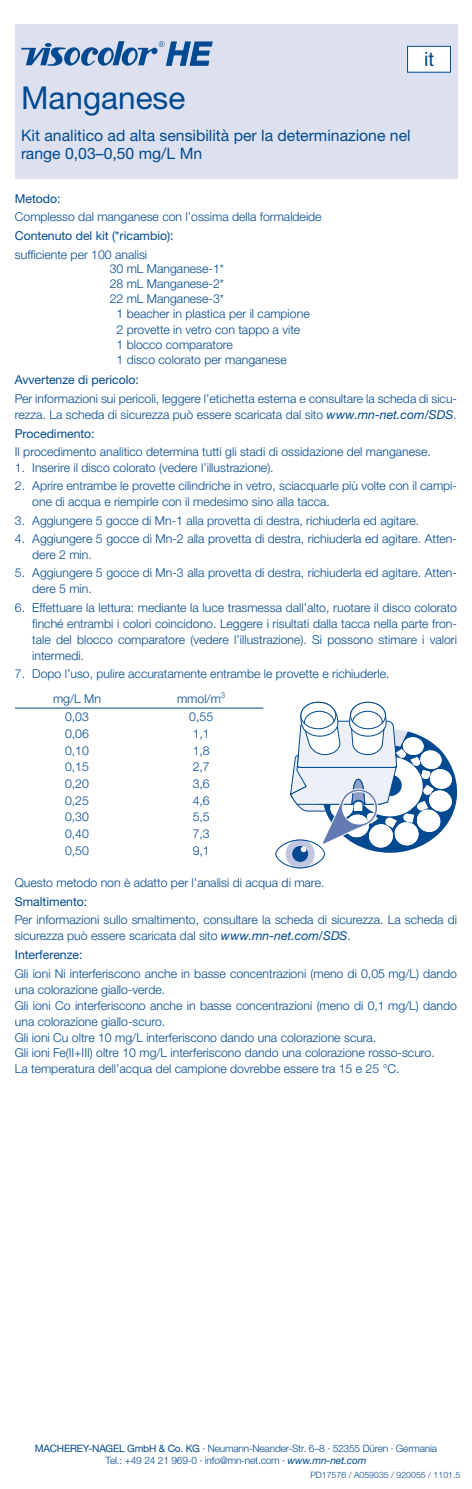
<style>
.page{position:relative;width:472px;height:1489px;background:#fff}
.page>*{position:absolute;margin:0;border:0;box-sizing:border-box;transform-origin:0 0}
.t1{font:31.5px "Helvetica Neue LTW1 G";color:#014990}
.t2{font:19.78px "Helvetica LT Pro";color:#014990}
.t3{font:15.75px/17.5px "Helvetica Neue LTW1 G";color:#014990}
.t4{font:300 12.25px/15.9px "Helvetica Neue LTW1 G";color:#014990}
.t5{font:12.25px "Helvetica Neue LTW1 G";color:#014990}
.t6{font:300 10.15px/12.2px "Helvetica Neue LTW1 G";letter-spacing:-.02em;color:#014990;text-align:center}
.t7{font:300 8.75px "Helvetica Neue LTW1 G";color:#014990}
.s1{font-weight:400;font-style:italic}
.s2{font-weight:400}
</style>
<div class="page">
<div style="left:15px;top:25px;width:441px;height:50px;background:#dde1ef"></div>
<div style="left:15px;top:67px;width:441px;height:51px;background:#dde1ef"></div>
<div style="left:15px;top:110px;width:441px;height:68px;background:#dde1ef"></div>
<svg style="left:21px;top:41px;width:191px;height:25px"></svg>
<hr style="left:15px;top:707px;width:124px;height:1px;background:#014990">
<hr style="left:139px;top:707px;width:124px;height:1px;background:#014990">
<svg style="left:275px;top:702px;width:181px;height:166px"></svg>
<div style="left:407px;top:46px;width:43px;height:26px;background:#fff"></div>
<div style="left:406px;top:46px;width:44px;height:27px;border:1px solid #014990"></div>
<h2 class="t2" style="left:423px;top:48px;width:11px">it</h2>
<h1 class="t1" style="left:21px;top:78px;width:165px">Manganese</h1>
<p class="t3" style="left:21px;top:127px;width:390px">Kit analitico ad alta sensibilità per la determinazione nel range 0,03–0,50 mg/L Mn</p>
<p class="t5" style="left:15px;top:191px;width:47px">Metodo:</p>
<p class="t4" style="left:15px;top:209px;width:308px">Complesso dal manganese con l’ossima della formaldeide</p>
<p class="t5" style="left:15px;top:228px;width:160px">Contenuto del kit (*ricambio):</p>
<p class="t4" style="left:110px;top:247px;width:116px;line-height:14px;text-indent:-95px">sufficiente per 100 analisi<br>30 mL Manganese-1*</p>
<p class="t4" style="left:110px;top:275px;width:116px">28 mL Manganese-2*</p>
<p class="t4" style="left:110px;top:290px;width:116px">22 mL Manganese-3*</p>
<p class="t4" style="left:116px;top:306px;width:194px">1 beacher in plastica per il campione</p>
<p class="t4" style="left:116px;top:321px;width:185px">2 provette in vetro con tappo a vite</p>
<p class="t4" style="left:116px;top:336px;width:118px">1 blocco comparatore</p>
<p class="t4" style="left:116px;top:351px;width:171px">1 disco colorato per manganese</p>
<p class="t5" style="left:15px;top:372px;width:125px">Avvertenze di pericolo:</p>
<p class="t4" style="left:15px;top:390px;width:443px">Per informazioni sui pericoli, leggere l’etichetta esterna e consultare la scheda di sicu&shy;rezza. La scheda di sicurezza può essere scaricata dal sito <span class="s1">www.mn-net.com/SDS</span>.</p>
<p class="t5" style="left:15px;top:425px;width:81px">Procedimento:</p>
<p class="t4" style="left:15px;top:443px;width:417px">Il procedimento analitico determina tutti gli stadi di ossidazione del manganese.</p>
<p class="t4" style="left:15px;top:459px;width:260px">1. Inserire il disco colorato (vedere l’illustrazione).</p>
<p class="t4" style="left:32px;top:478px;width:426px;text-indent:-17px">2. Aprire entrambe le provette cilindriche in vetro, sciacquarle più volte con il campi&shy;one di acqua e riempirle con il medesimo sino alla tacca.</p>
<p class="t4" style="left:15px;top:512px;width:405px">3. Aggiungere 5 gocce di Mn-1 alla provetta di destra, richiuderla ed agitare.</p>
<p class="t4" style="left:32px;top:530px;width:426px;text-indent:-17px">4. Aggiungere 5 gocce di Mn-2 alla provetta di destra, richiuderla ed agitare. Atten&shy;dere 2 min.</p>
<p class="t4" style="left:32px;top:565px;width:426px;text-indent:-17px">5. Aggiungere 5 gocce di Mn-3 alla provetta di destra, richiuderla ed agitare. Atten&shy;dere 5 min.</p>
<p class="t4" style="left:32px;top:599px;width:426px;text-align:justify;text-indent:-17px">6. Effettuare la lettura: mediante la luce trasmessa dall’alto, ruotare il disco colorato finché entrambi i colori coincidono. Leggere i risultati dalla tacca nella parte fron&shy;tale del blocco comparatore (vedere l’illustrazione). Si possono stimare i valori intermedi.</p>
<p class="t4" style="left:53px;top:661px;width:337px;line-height:25.2px;text-indent:-38px">7. Dopo l’uso, pulire accuratamente entrambe le provette e richiuderle. mg/L Mn</p>
<p class="t4" style="left:177px;top:690px;width:50px">mmol/m<sup>3</sup></p>
<p class="t4" style="left:65px;top:708px;width:25px">0,03</p>
<p class="t4" style="left:189px;top:708px;width:25px">0,55</p>
<p class="t4" style="left:65px;top:725px;width:25px">0,06</p>
<p class="t4" style="left:192px;top:725px;width:19px">1,1</p>
<p class="t4" style="left:65px;top:742px;width:25px">0,10</p>
<p class="t4" style="left:192px;top:742px;width:19px">1,8</p>
<p class="t4" style="left:65px;top:759px;width:25px">0,15</p>
<p class="t4" style="left:192px;top:759px;width:19px">2,7</p>
<p class="t4" style="left:65px;top:775px;width:25px">0,20</p>
<p class="t4" style="left:192px;top:775px;width:19px">3,6</p>
<p class="t4" style="left:65px;top:792px;width:25px">0,25</p>
<p class="t4" style="left:192px;top:792px;width:19px">4,6</p>
<p class="t4" style="left:65px;top:809px;width:25px">0,30</p>
<p class="t4" style="left:192px;top:809px;width:19px">5,5</p>
<p class="t4" style="left:65px;top:825px;width:25px">0,40</p>
<p class="t4" style="left:192px;top:825px;width:19px">7,3</p>
<p class="t4" style="left:65px;top:842px;width:25px">0,50</p>
<p class="t4" style="left:192px;top:842px;width:19px">9,1</p>
<p class="t4" style="left:15px;top:874px;width:311px">Questo metodo non è adatto per l’analisi di acqua di mare.</p>
<p class="t5" style="left:15px;top:894px;width:74px">Smaltimento:</p>
<p class="t4" style="left:15px;top:912px;width:443px">Per informazioni sullo smaltimento, consultare la scheda di sicurezza. La scheda di sicurezza può essere scaricata dal sito <span class="s1">www.mn-net.com/SDS</span>.</p>
<p class="t5" style="left:15px;top:947px;width:69px">Interferenze:</p>
<p class="t4" style="left:15px;top:965px;width:443px">Gli ioni Ni interferiscono anche in basse concentrazioni (meno di 0,05 mg/L) dando una colorazione giallo-verde.<br>Gli ioni Co interferiscono anche in basse concentrazioni (meno di 0,1 mg/L) dando una colorazione giallo-scuro.<br>Gli ioni Cu oltre 10 mg/L interferiscono dando una colorazione scura.<br>Gli ioni Fe(II+III) oltre 10 mg/L interferiscono dando una colorazione rosso-scuro.<br>La temperatura dell’acqua del campione dovrebbe essere tra 15 e 25 °C.</p>
<p class="t6" style="left:35px;top:1441px;width:403px"><span class="s2">MACHEREY-NAGEL GmbH &amp; Co. KG</span> · Neumann-Neander-Str. 6–8 · 52355 Düren · Germania<br>Tel.: +49 24 21 969-0 · info@mn-net.com · <span class="s1">www.mn-net.com</span></p>
<p class="t7" style="left:310px;top:1469px;width:151px">PD17576 / A059035 / 920055 / 1101.5</p>
</div>
